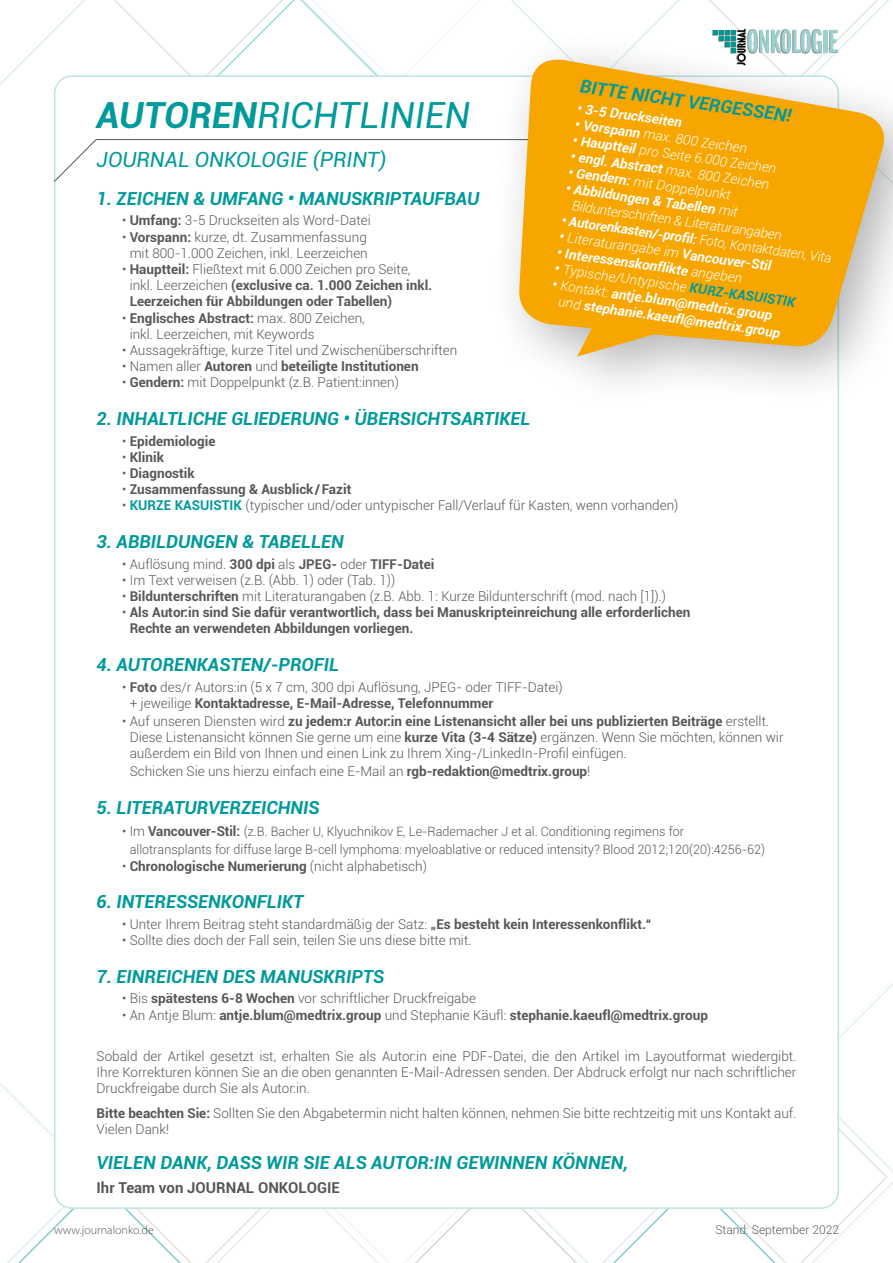
<style>
.page{position:relative;width:893px;height:1263px;background:#fff}
.page>*{position:absolute;margin:0;border:0;box-sizing:border-box;transform-origin:0 0}
.t1{font:italic 36px "Roboto";color:#009a9b}
.t2{font:italic 21px "Roboto";color:#009a9b}
.t3{font:italic 700 18px "Roboto";color:#009a9b}
.t4{font:700 15px "Roboto";color:#575756}
.t5{font:300 13.65px "Roboto";color:#575756}
.t6{font:300 13.5px/16.2px "Roboto";color:#575756}
.t7{font:700 13.5px/16.2px "Roboto";color:#575756}
.t8{font:italic 300 13.5px/16.2px "Roboto";color:#fff}
.t9{font:italic 700 13.5px/16.2px "Roboto";color:#fff}
.t10{font:300 12.9px/18px "Roboto";color:#575756}
.t11{font:300 12px "Roboto";color:#575756}
.t12{font:300 12px "Myriad Pro";color:#575756}
.s1{font-weight:700}
.s2{font-weight:300}
.s3{font-weight:700;color:#009a9b}
.s4{font-size:13.5px}
.s5{font-weight:700;font-size:13.5px}
.s6{font-size:13.65px}
.s7{font-weight:700;font-size:13.65px}
</style>
<div class="page">
<svg style="left:0;top:983px;width:893px;height:280px"></svg>
<div style="left:55px;top:76px;width:783px;height:1132px;background:#fff;border-radius:17px"></div>
<svg style="left:0;top:0;width:890px;height:185px"></svg>
<div style="left:488px;top:29px;width:405px;height:385px;background:#000;opacity:.3"></div>
<svg style="left:518px;top:55px;width:374px;height:301px;background:#f3b639"></svg>
<h3 class="t3" style="left:582px;top:74px;width:215px;rotate:8deg">BITTE NICHT VERGESSEN!</h3>
<h1 class="t1" style="left:97px;top:90px;width:375px"><span class="s1">AUTOREN</span>RICHTLINIEN</h1>
<p class="t9" style="left:579px;top:99px;width:107px;rotate:8deg">• 3-5 Druckseiten</p>
<p class="t8" style="left:576px;top:116px;width:175px;rotate:8deg"><span class="s1">• Vorspann</span> max. 800 Zeichen</p>
<p class="t8" style="left:574px;top:132px;width:207px;rotate:8deg"><span class="s1">• Hauptteil</span> pro Seite 6.000 Zeichen</p>
<h2 class="t2" style="left:97px;top:145px;width:291px">JOURNAL ONKOLOGIE (PRINT)</h2>
<p class="t9" style="left:572px;top:148px;width:202px;rotate:8deg">• engl. Abstract <span class="s2">max. 800 Zeichen</span></p>
<p class="t8" style="left:570px;top:164px;width:165px;rotate:8deg"><span class="s1">• Gendern:</span> mit Doppelpunkt</p>
<p class="t8" style="left:575px;top:181px;width:213px;text-indent:-8px;rotate:8deg"><span class="s1">• Abbildungen &amp; Tabellen</span> mit<br>Bildunterschriften &amp; Literaturangaben</p>
<h3 class="t3" style="left:97px;top:186px;width:385px">1. ZEICHEN &amp; UMFANG • MANUSKRIPTAUFBAU</h3>
<p class="t6" style="left:122px;top:212px;width:250px">• <span class="s1">Umfang:</span> 3-5 Druckseiten als Word-Datei</p>
<p class="t6" style="left:122px;top:228px;width:247px;text-align:center">• <span class="s1">Vorspann:</span> kurze, dt. Zusammenfassung mit 800-1.000 Zeichen, inkl. Leerzeichen</p>
<p class="t7" style="left:130px;top:260px;width:304px;text-indent:-8px"><span class="s2">•</span> Hauptteil: <span class="s2">Fließtext mit 6.000 Zeichen pro Seite, inkl. Leerzeichen</span> (exclusive ca. 1.000 Zeichen inkl.<br>Leerzeichen für Abbildungen oder Tabellen)</p>
<p class="t6" style="left:130px;top:309px;width:237px;text-indent:-8px">• <span class="s1">Englisches Abstract:</span> max. 800 Zeichen, inkl. Leerzeichen, mit Keywords</p>
<p class="t6" style="left:122px;top:342px;width:337px">• Aussagekräftige, kurze Titel und Zwischenüberschriften</p>
<p class="t7" style="left:122px;top:358px;width:298px"><span class="s2">• Namen aller</span> Autoren <span class="s2">und</span> beteiligte Institutionen</p>
<p class="t6" style="left:122px;top:374px;width:278px">• <span class="s1">Gendern:</span> mit Doppelpunkt (z.B. Patient:innen)</p>
<h3 class="t3" style="left:97px;top:406px;width:435px">2. INHALTLICHE GLIEDERUNG • ÜBERSICHTSARTIKEL</h3>
<p class="t7" style="left:122px;top:432px;width:95px"><span class="s2">•</span> Epidemiologie</p>
<p class="t7" style="left:122px;top:448px;width:43px"><span class="s2">•</span> Klinik</p>
<p class="t7" style="left:122px;top:465px;width:74px"><span class="s2">•</span> Diagnostik</p>
<p class="t7" style="left:122px;top:481px;width:231px"><span class="s2">•</span> Zusammenfassung &amp; Ausblick/Fazit</p>
<p class="t6" style="left:122px;top:497px;width:558px">• <span class="s3">KURZE KASUISTIK</span> (typischer und/oder untypischer Fall/Verlauf für Kasten, wenn vorhanden)</p>
<h3 class="t3" style="left:97px;top:529px;width:249px">3. ABBILDUNGEN &amp; TABELLEN</h3>
<p class="t6" style="left:122px;top:555px;width:314px">• Auflösung mind. <span class="s1">300 dpi</span> als <span class="s1">JPEG-</span> oder <span class="s1">TIFF-Datei</span></p>
<p class="t5" style="left:122px;top:570px;width:275px"><span class="s4">• Im Text verweisen</span> (z.B. (Abb. 1) oder (Tab. 1))</p>
<p class="t5" style="left:122px;top:587px;width:545px"><span class="s4">•</span> <span class="s5">Bildunterschriften</span> <span class="s4">mit Literaturangaben</span> (z.B. Abb. 1: Kurze Bildunterschrift (mod. nach [1]).)</p>
<p class="t7" style="left:130px;top:604px;width:562px;text-indent:-8px"><span class="s2">•</span> Als Autor:in sind Sie dafür verantwortlich, dass bei Manuskripteinreichung alle erforderlichen<br>Rechte an verwendeten Abbildungen vorliegen.</p>
<h3 class="t3" style="left:97px;top:652px;width:244px">4. AUTORENKASTEN/-PROFIL</h3>
<p class="t6" style="left:130px;top:678px;width:434px;text-indent:-8px">• <span class="s1">Foto</span> des/r Autors:in (5 x 7 cm, 300 dpi Auflösung, JPEG- oder TIFF-Datei) + jeweilige <span class="s1">Kontaktadresse, E-Mail-Adresse, Telefonnummer</span></p>
<p class="t6" style="left:130px;top:713px;width:655px;text-indent:-8px">• Auf unseren Diensten wird <span class="s1">zu jedem:r Autor:in eine Listenansicht aller bei uns publizierten Beiträge</span> erstellt.<br>Diese Listenansicht können Sie gerne um eine <span class="s1">kurze Vita (3-4 Sätze)</span> ergänzen. Wenn Sie möchten, können wir außerdem ein Bild von Ihnen und einen Link zu Ihrem Xing-/LinkedIn-Profil einfügen.</p>
<p class="t6" style="left:130px;top:763px;width:462px">Schicken Sie uns hierzu einfach eine E-Mail an <span class="s1">rgb-redaktion@medtrix.group</span>!</p>
<h3 class="t3" style="left:97px;top:795px;width:225px">5. LITERATURVERZEICHNIS</h3>
<p class="t10" style="left:130px;top:822px;width:637px;text-indent:-8px"><span class="s4">•</span> <span class="s6">Im</span> <span class="s7">Vancouver-Stil:</span> (z.B. Bacher U, Klyuchnikov E, Le-Rademacher J et al. Conditioning regimens for allotransplants for diffuse large B-cell lymphoma: myeloablative or reduced intensity? Blood 2012;120(20):4256-62)</p>
<p class="t7" style="left:122px;top:857px;width:307px"><span class="s2">•</span> Chronologische Numerierung <span class="s2">(nicht alphabetisch)</span></p>
<h3 class="t3" style="left:97px;top:889px;width:208px">6. INTERESSENKONFLIKT</h3>
<p class="t6" style="left:122px;top:915px;width:531px">• Unter Ihrem Beitrag steht standardmäßig der Satz: <span class="s1">„Es besteht kein Interessenkonflikt.“</span></p>
<p class="t6" style="left:122px;top:932px;width:351px">• Sollte dies doch der Fall sein, teilen Sie uns diese bitte mit.</p>
<h3 class="t3" style="left:97px;top:964px;width:289px">7. EINREICHEN DES MANUSKRIPTS</h3>
<p class="t6" style="left:122px;top:990px;width:355px">• Bis <span class="s1">spätestens 6-8 Wochen</span> vor schriftlicher Druckfreigabe</p>
<p class="t7" style="left:122px;top:1006px;width:587px"><span class="s2">• An Antje Blum:</span> antje.blum@medtrix.group <span class="s2">und Stephanie Käufl:</span> stephanie.kaeufl@medtrix.group</p>
<p class="t9" style="left:563px;top:212px;width:274px;rotate:8deg">• Autorenkasten/-profil: <span class="s2">Foto, Kontaktdaten, Vita</span></p>
<p class="t8" style="left:561px;top:228px;width:216px;rotate:8deg"><span class="s1">•</span> Literaturangabe im <span class="s1">Vancouver-Stil</span></p>
<p class="t9" style="left:558px;top:244px;width:188px;rotate:8deg">• Interessenskonflikte <span class="s2">angeben</span></p>
<p class="t8" style="left:556px;top:260px;width:244px;rotate:8deg"><span class="s1">•</span> Typische/Untypische <span class="s3">KURZ-KASUISTIK</span></p>
<p class="t9" style="left:562px;top:277px;width:226px;text-indent:-8px;rotate:8deg">• <span class="s2">Kontakt:</span> antje.blum@medtrix.group <span class="s2">und</span> stephanie.kaeufl@medtrix.group</p>
<p class="t6" style="left:97px;top:1048px;width:701px;text-align:justify">Sobald der Artikel gesetzt ist, erhalten Sie als Autor:in eine PDF-Datei, die den Artikel im Layoutformat wiedergibt.<br>Ihre Korrekturen können Sie an die oben genannten E-Mail-Adressen senden. Der Abdruck erfolgt nur nach schriftlicher Druckfreigabe durch Sie als Autor:in.</p>
<p class="t6" style="left:97px;top:1105px;width:701px"><span class="s1">Bitte beachten Sie:</span> Sollten Sie den Abgabetermin nicht halten können, nehmen Sie bitte rechtzeitig mit uns Kontakt auf.<br>Vielen Dank!</p>
<h3 class="t3" style="left:97px;top:1150px;width:533px">VIELEN DANK, DASS WIR SIE ALS AUTOR:IN GEWINNEN KÖNNEN,</h3>
<p class="t4" style="left:97px;top:1177px;width:245px">Ihr Team von JOURNAL ONKOLOGIE</p>
<p class="t12" style="left:54px;top:1223px;width:101px">www.journalonko.de</p>
<p class="t11" style="left:715px;top:1221px;width:125px">Stand: September 2022</p>
</div>
